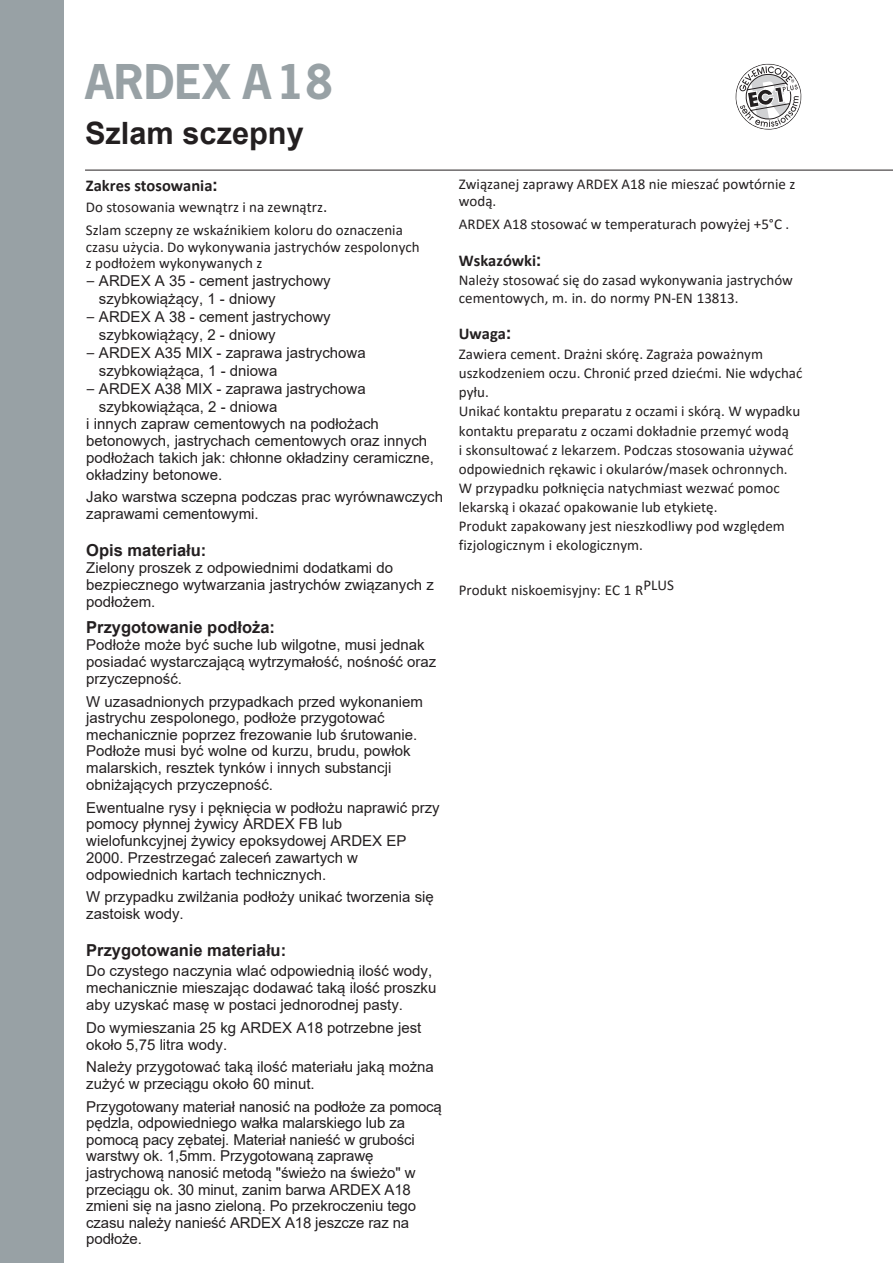
<style>
.page{position:relative;width:893px;height:1263px;background:#fff}
.page>*{position:absolute;margin:0;border:0;box-sizing:border-box;transform-origin:0 0}
.t1{font:700 45px "News Gothic Std";letter-spacing:.01em;color:#98a1a5}
.t2{font:700 30.75px "Arial";color:#231f20}
.t3{font:700 16.5px "Arial";color:#231f20}
.t4{font:700 16.5px "Calibri";color:#231f20}
.t5{font:15px/16.6px "Arial";color:#231f20}
.t6{font:15px/19px "Calibri";color:#231f20}
.s1{font-family:"News Gothic Std"}
</style>
<div class="page">
<div style="left:0;top:0;width:64px;height:1263px;background:#98a1a5"></div>
<hr style="left:85px;top:170px;width:808px;height:1px;background:#231f20">
<svg style="left:735px;top:64px;width:66px;height:66px"></svg>
<h1 class="t1" style="left:85px;top:52px;width:250px">ARDEX A 18</h1>
<h2 class="t2" style="left:85px;top:111px;width:220px">Szlam sczepny</h2>
<p class="t4" style="left:86px;top:174px;width:133px">Zakres stosowania<span class="s1">:</span></p>
<p class="t6" style="left:86px;top:195px;width:318px;line-height:23.1px">Do stosowania wewnątrz i na zewnątrz<span class="s1">.<br></span>Szlam sczepny ze wskaźnikiem koloru do oznaczenia</p>
<p class="t6" style="left:86px;top:238px;width:335px;line-height:16.5px">czasu użycia. Do wykonywania jastrychów zespolonych z podłożem wykonywanych z</p>
<p class="t5" style="left:99px;top:272px;width:233px;line-height:18px;text-indent:-12px"><span class="s1">–</span> ARDEX A 35 - cement jastrychowy szybkowiążący, 1 - dniowy</p>
<p class="t5" style="left:99px;top:308px;width:233px;line-height:18px;text-indent:-12px"><span class="s1">–</span> ARDEX A 38 - cement jastrychowy szybkowiążący, 2 - dniowy</p>
<p class="t5" style="left:99px;top:344px;width:268px;line-height:18px;text-indent:-12px"><span class="s1">–</span> ARDEX A35 MIX - zaprawa jastrychowa szybkowiążąca, 1 - dniowa</p>
<p class="t5" style="left:87px;top:380px;width:280px"><span class="s1">–</span> ARDEX A38 MIX - zaprawa jastrychowa</p>
<p class="t5" style="left:99px;top:398px;width:180px">szybkowiążąca, 2 - dniowa</p>
<p class="t5" style="left:86px;top:416px;width:294px">i innych zapraw cementowych na podłożach</p>
<p class="t5" style="left:86px;top:432px;width:342px">betonowych, jastrychach cementowych oraz innych</p>
<p class="t5" style="left:86px;top:449px;width:349px">podłożach takich jak: chłonne okładziny ceramiczne,</p>
<p class="t5" style="left:86px;top:466px;width:137px">okładziny betonowe.</p>
<p class="t5" style="left:86px;top:488px;width:358px;line-height:17.4px">Jako warstwa sczepna podczas prac wyrównawczych zaprawami cementowymi.</p>
<p class="t3" style="left:86px;top:538px;width:122px">Opis materiału:</p>
<p class="t5" style="left:86px;top:559px;width:349px">Zielony proszek z odpowiednimi dodatkami do bezpiecznego wytwarzania jastrychów związanych z podłożem.</p>
<p class="t3" style="left:86px;top:616px;width:190px">Przygotowanie podłoża:</p>
<p class="t5" style="left:86px;top:636px;width:352px">Podłoże może być suche lub wilgotne, musi jednak posiadać wystarczającą wytrzymałość, nośność oraz przyczepność.</p>
<p class="t5" style="left:86px;top:693px;width:338px">W uzasadnionych przypadkach przed wykonaniem jastrychu zespolonego, podłoże przygotować mechanicznie poprzez frezowanie lub śrutowanie.<br>Podłoże musi być wolne od kurzu, brudu, powłok malarskich, resztek tynków i innych substancji obniżających przyczepność.</p>
<p class="t5" style="left:86px;top:799px;width:355px">Ewentualne rysy i pęknięcia w podłożu naprawić przy pomocy płynnej żywicy ARDEX FB lub wielofunkcyjnej żywicy epoksydowej ARDEX EP 2000. Przestrzegać zaleceń zawartych w odpowiednich kartach technicznych.</p>
<p class="t5" style="left:86px;top:888px;width:349px;line-height:17.4px">W przypadku zwilżania podłoży unikać tworzenia się zastoisk wody.</p>
<p class="t3" style="left:86px;top:938px;width:201px">Przygotowanie materiału:</p>
<p class="t5" style="left:86px;top:962px;width:352px">Do czystego naczynia wlać odpowiednią ilość wody, mechanicznie mieszając dodawać taką ilość proszku aby uzyskać masę w postaci jednorodnej pasty.</p>
<p class="t5" style="left:86px;top:1018px;width:337px;line-height:17.4px">Do wymieszania 25 kg ARDEX A18 potrzebne jest około 5,75 litra wody.</p>
<p class="t5" style="left:86px;top:1058px;width:349px;line-height:17.4px">Należy przygotować taką ilość materiału jaką można zużyć w przeciągu około 60 minut.</p>
<p class="t5" style="left:86px;top:1098px;width:357px">Przygotowany materiał nanosić na podłoże za pomocą pędzla, odpowiedniego wałka malarskiego lub za pomocą pacy zębatej. Materiał nanieść w grubości warstwy ok. 1,5mm. Przygotowaną zaprawę jastrychową nanosić metodą "świeżo na świeżo" w przeciągu ok. 30 minut, zanim barwa ARDEX A18 zmieni się na jasno zieloną. Po przekroczeniu tego czasu należy nanieść ARDEX A18 jeszcze raz na podłoże.</p>
<p class="t6" style="left:459px;top:175px;width:338px;line-height:17.4px">Związanej zaprawy ARDEX A18 nie mieszać powtórnie z wodą.</p>
<p class="t6" style="left:459px;top:214px;width:332px">ARDEX A18 stosować w temperaturach powyżej +5°C .</p>
<p class="t4" style="left:459px;top:249px;width:84px">Wskazówki<span class="s1">:</span></p>
<p class="t6" style="left:459px;top:270px;width:336px;line-height:18.3px">Należy stosować się do zasad wykonywania jastrychów cementowych, m. in. do normy PN-EN 13813.</p>
<p class="t4" style="left:459px;top:322px;width:54px">Uwaga<span class="s1">:</span></p>
<p class="t6" style="left:459px;top:344px;width:345px">Zawiera cement. Drażni skórę. Zagraża poważnym uszkodzeniem oczu. Chronić przed dziećmi. Nie wdychać pyłu.<br>Unikać kontaktu preparatu z oczami i skórą. W wypadku kontaktu preparatu z oczami dokładnie przemyć wodą<br>i skonsultować z lekarzem. Podczas stosowania używać odpowiednich rękawic i okularów/masek ochronnych.<br>W przypadku połknięcia natychmiast wezwać pomoc lekarską i okazać opakowanie lub etykietę.<br>Produkt zapakowany jest nieszkodliwy pod względem fizjologicznym i ekologicznym.</p>
<p class="t6" style="left:459px;top:580px;width:217px">Produkt niskoemisyjny: EC 1 RPLUS</p>
</div>
